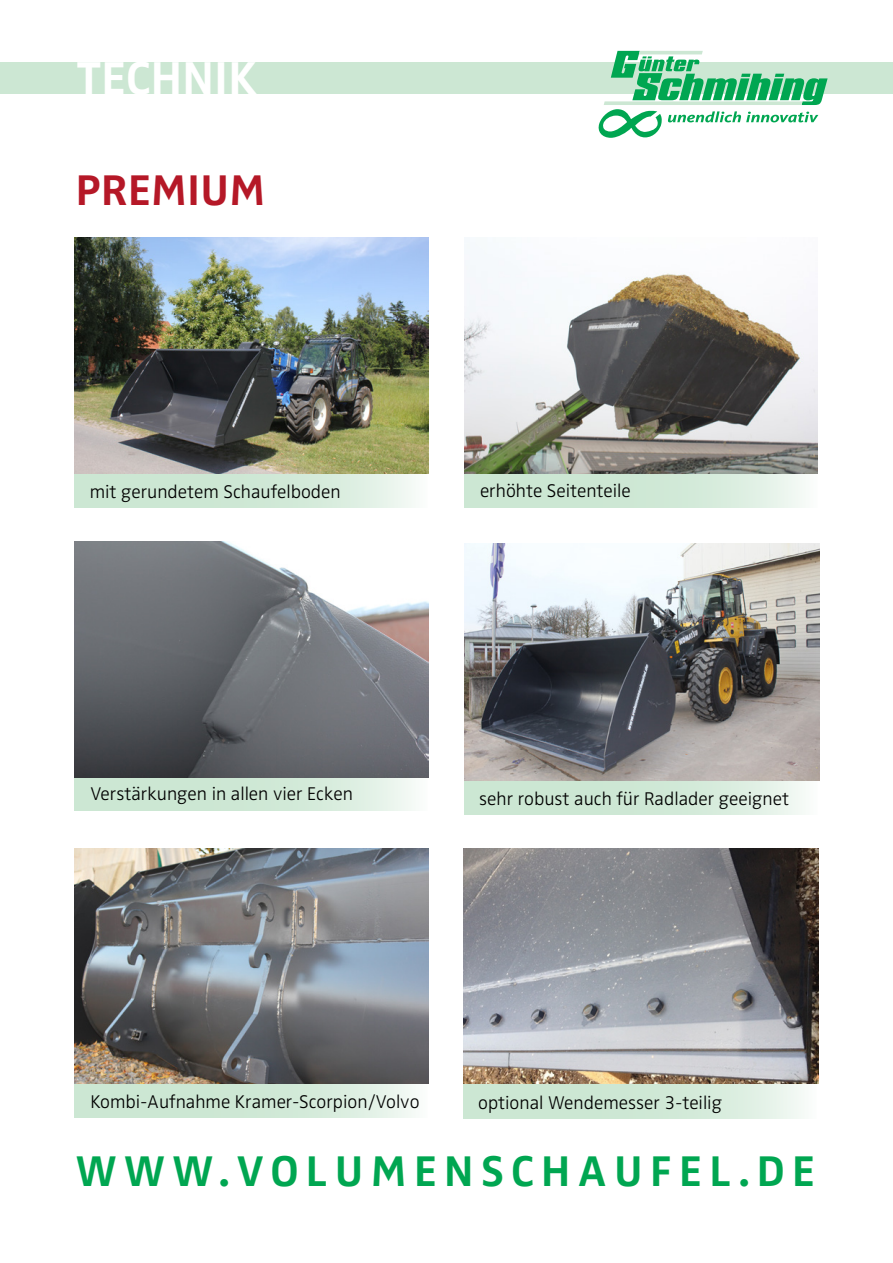
<style>
.page{position:relative;width:893px;height:1263px;background:#fff}
.page>*{position:absolute;margin:0;border:0;box-sizing:border-box;transform-origin:0 0}
.t1{font:700 47.7px "Zwo OT";letter-spacing:.01em;color:#fff}
.t2{font:700 44.4px "Zwo OT";letter-spacing:.17em;color:#00a651}
.t3{font:700 44.4px "Zwo OT";letter-spacing:.01em;color:#b51827}
.t4{font:300 19.05px "Zwo OT";color:#000}
</style>
<div class="page">
<div style="left:0;top:62px;width:893px;height:32px;background:#cce7d3"></div>
<svg style="left:598px;top:51px;width:230px;height:87px"></svg>
<svg style="left:75px;top:473px;width:353px;height:35px;background:#d4e9d8"></svg>
<svg style="left:75px;top:778px;width:338px;height:33px;background:#d3ead9"></svg>
<svg style="left:75px;top:1083px;width:353px;height:35px;background:#d2e7d7"></svg>
<svg style="left:463px;top:1084px;width:339px;height:35px;background:#d3ead9"></svg>
<img style="left:463px;top:848px;width:355px;height:236px">
<svg style="left:464px;top:473px;width:354px;height:35px;background:#d2e7d7"></svg>
<img style="left:464px;top:260px;width:354px;height:213px">
<svg style="left:464px;top:780px;width:354px;height:35px;background:#d4e9d9"></svg>
<img style="left:464px;top:544px;width:355px;height:236px">
<img style="left:74px;top:237px;width:354px;height:236px">
<img style="left:74px;top:542px;width:354px;height:236px">
<img style="left:74px;top:848px;width:354px;height:235px">
<h1 class="t1" style="left:77px;top:50px;width:182px">TECHNIK</h1>
<h2 class="t3" style="left:76px;top:164px;width:191px">PREMIUM</h2>
<p class="t4" style="left:90px;top:481px;width:252px">mit gerundetem Schaufelboden</p>
<p class="t4" style="left:90px;top:783px;width:264px">Verstärkungen in allen vier Ecken</p>
<p class="t4" style="left:480px;top:480px;width:152px">erhöhte Seitenteile</p>
<p class="t4" style="left:479px;top:787px;width:311px">sehr robust auch für Radlader geeignet</p>
<p class="t4" style="left:90px;top:1090px;width:331px">Kombi-Aufnahme Kramer-Scorpion/Volvo</p>
<p class="t4" style="left:478px;top:1091px;width:245px">optional Wendemesser 3-teilig</p>
<h2 class="t2" style="left:76px;top:1145px;width:741px">WWW.VOLUMENSCHAUFEL.DE</h2>
</div>
